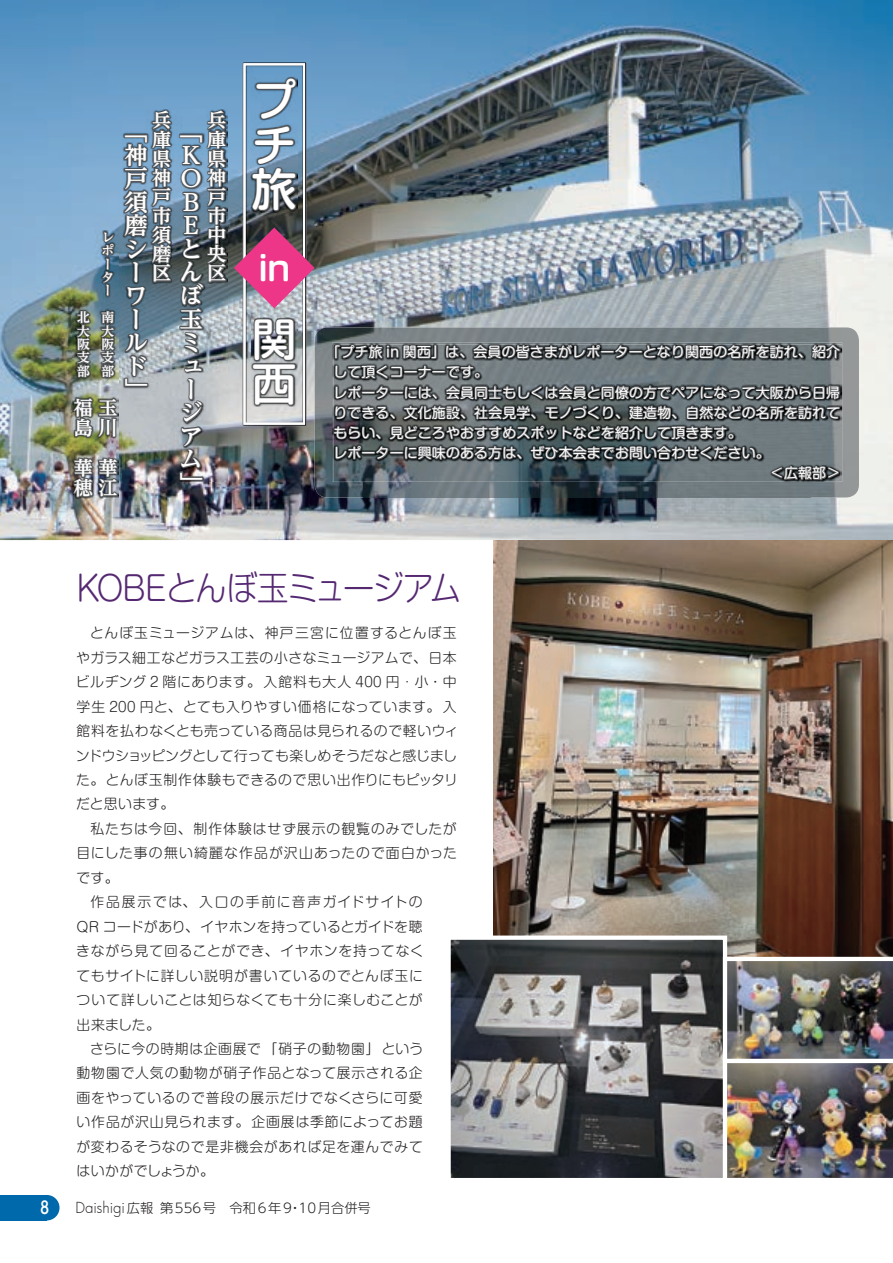
<style>
.page{position:relative;width:893px;height:1263px;background:#fff}
.page>*{position:absolute;margin:0;border:0;box-sizing:border-box;transform-origin:0 0}
.t1{font:500 44.7px/44.7px "Soft Go Std";color:#fff;text-align:justify}
.t2{font:300 34.05px "Shin M Go Pro";letter-spacing:-.09em;color:#552872;scale:.92 1}
.t3{font:700 34.05px "Soft Go Std De";color:#fff}
.t4{font:700 23.4px/23.4px "UD Reimin Pro";color:#fff}
.t5{font:700 19.2px/19.2px "UD Reimin Pro";color:#fff;text-align:justify}
.t6{font:500 16.95px "UD Shin Go Pro";color:#fff}
.t7{font:300 13.8px "Shin M Go Pro";letter-spacing:.05em;color:#231f20}
.t8{font:300 13.8px/24.5px "Shin M Go Pro";letter-spacing:.03em;color:#231f20}
.t9{font:13.8px "Shin M Go Pro";letter-spacing:.02em;color:#fff}
.t10{font:300 13.8px "Shin M Go Pro";letter-spacing:.08em;color:#231f20}
.t11{font:300 13.8px "Shin M Go Pro";letter-spacing:.075em;color:#231f20}
.t12{font:300 13.8px "Shin M Go Pro";letter-spacing:.01em;color:#231f20}
.t13{font:300 13.8px "Shin M Go Pro";letter-spacing:.11em;color:#231f20}
.t14{font:300 13.8px "Shin M Go Pro";letter-spacing:.005em;color:#231f20}
.t15{font:300 13.35px "UD Shin Go Pro";color:#231f20}
.t16{font:700 12.75px/13.4px "UD Reimin Pro";color:#fff;text-align:justify}
.s1{font-family:"Futura Lt";font-weight:400;font-size:14.85px}
</style>
<div class="page">
<img style="left:0;top:0;width:893px;height:540px">
<img style="left:315px;top:327px;width:544px;height:43px">
<img style="left:315px;top:370px;width:49px;height:127px">
<img style="left:810px;top:370px;width:49px;height:127px">
<img style="left:364px;top:483px;width:446px;height:14px">
<svg style="left:333px;top:293px;width:508px;height:188px"></svg>
<img style="left:493px;top:540px;width:400px;height:415px">
<svg style="left:450px;top:933px;width:279px;height:245px"></svg>
<img style="left:721px;top:955px;width:172px;height:223px">
<svg style="left:234px;top:63px;width:81px;height:362px"></svg>
<img style="left:50px;top:108px;width:178px;height:401px">
<div style="left:0;top:1195px;width:47px;height:25px;background:#0069ab"></div>
<div style="left:34px;top:1195px;width:26px;height:25px;background:#0069ab;border-radius:50%"></div>
<p class="t16" style="left:102px;top:230px;width:14px;text-align:left">レポーター</p>
<p class="t16" style="left:102px;top:310px;width:14px">南大阪支部</p>
<h3 class="t5" style="left:74px;top:397px;width:44px;line-height:20.1px">福玉島川</h3>
<h3 class="t5" style="left:74px;top:457px;width:44px;line-height:20.1px">華華穂江</h3>
<p class="t16" style="left:77px;top:310px;width:14px">北大阪支部</p>
<h3 class="t5" style="left:152px;top:110px;width:20px">兵庫県神戸市須磨区</h3>
<h3 class="t4" style="left:124px;top:120px;width:24px">「神戸須磨シーワールド」</h3>
<h3 class="t5" style="left:207px;top:110px;width:20px">兵庫県神戸市中央区</h3>
<h3 class="t4" style="left:180px;top:120px;width:25px">「<br>Ｋ<br>Ｏ<br>Ｂ<br>Ｅとんぼ玉ミュージアム」</h3>
<h1 class="t1" style="left:252px;top:74px;width:45px">プチ旅</h1>
<h2 class="t3" style="left:259px;top:244px;width:33px">in</h2>
<h1 class="t1" style="left:252px;top:313px;width:45px">関西</h1>
<p class="t9" style="left:326px;top:341px;width:515px">「プチ旅 in 関西」は、会員の皆さまがレポーターとなり関西の名所を訪れ、紹介</p>
<p class="t9" style="left:333px;top:361px;width:156px">して頂くコーナーです。</p>
<p class="t9" style="left:333px;top:381px;width:508px">レポーターには、会員同士もしくは会員と同僚の方でペアになって大阪から日帰</p>
<p class="t9" style="left:333px;top:401px;width:508px">りできる、文化施設、社会見学、モノづくり、建造物、自然などの名所を訪れて</p>
<p class="t9" style="left:333px;top:422px;width:410px">もらい、見どころやおすすめスポットなどを紹介して頂きます。</p>
<p class="t9" style="left:333px;top:442px;width:438px">レポーターに興味のある方は、ぜひ本会までお問い合わせください。</p>
<p class="t9" style="left:770px;top:462px;width:72px">＜広報部＞</p>
<h2 class="t2" style="left:72px;top:561px;width:424px">ＫＯＢＥとんぼ玉ミュージアム</h2>
<p class="t8" style="left:76px;top:619px;width:384px;text-indent:14px">とんぼ玉ミュージアムは、神戸三宮に位置するとんぼ玉やガラス細工などガラス工芸の小さなミュージアムで、日本ビルヂング 2 階にあります。入館料も大人 400 円･小・中学生 200 円と、とても入りやすい価格になっています。入館料を払わなくとも売っている商品は見られるので軽いウィンドウショッピングとして行っても楽しめそうだなと感じました。とんぼ玉制作体験もできるので思い出作りにもピッタリだと思います。</p>
<p class="t11" style="left:91px;top:818px;width:368px">私たちは今回、制作体験はせず展示の観覧のみでしたが</p>
<p class="t10" style="left:76px;top:842px;width:382px">目にした事の無い綺麗な作品が沢山あったので面白かった</p>
<p class="t7" style="left:77px;top:866px;width:44px">です。</p>
<p class="t13" style="left:91px;top:891px;width:333px">作品展示では、入口の手前に音声ガイドサイトの</p>
<p class="t12" style="left:77px;top:915px;width:348px">QR コードがあり、イヤホンを持っているとガイドを聴</p>
<p class="t7" style="left:76px;top:940px;width:349px">きながら見て回ることができ、イヤホンを持ってなく</p>
<p class="t7" style="left:77px;top:964px;width:348px">てもサイトに詳しい説明が書いているのでとんぼ玉に</p>
<p class="t7" style="left:77px;top:989px;width:348px">ついて詳しいことは知らなくても十分に楽しむことが</p>
<p class="t7" style="left:77px;top:1013px;width:85px">出来ました。</p>
<p class="t7" style="left:90px;top:1038px;width:335px">さらに今の時期は企画展で「硝子の動物園」という</p>
<p class="t7" style="left:77px;top:1062px;width:348px">動物園で人気の動物が硝子作品となって展示される企</p>
<p class="t7" style="left:77px;top:1086px;width:348px">画をやっているので普段の展示だけでなくさらに可愛</p>
<p class="t7" style="left:77px;top:1111px;width:348px">い作品が沢山見られます。企画展は季節によってお題</p>
<p class="t7" style="left:76px;top:1135px;width:348px">が変わるそうなので是非機会があれば足を運んでみて</p>
<p class="t14" style="left:77px;top:1160px;width:139px">はいかがでしょうか。</p>
<p class="t6" style="left:40px;top:1194px;width:10px">₈</p>
<p class="t15" style="left:75px;top:1197px;width:297px"><span class="s1">Daishigi</span>広報第556号　令和6年9・10月合併号</p>
</div>
